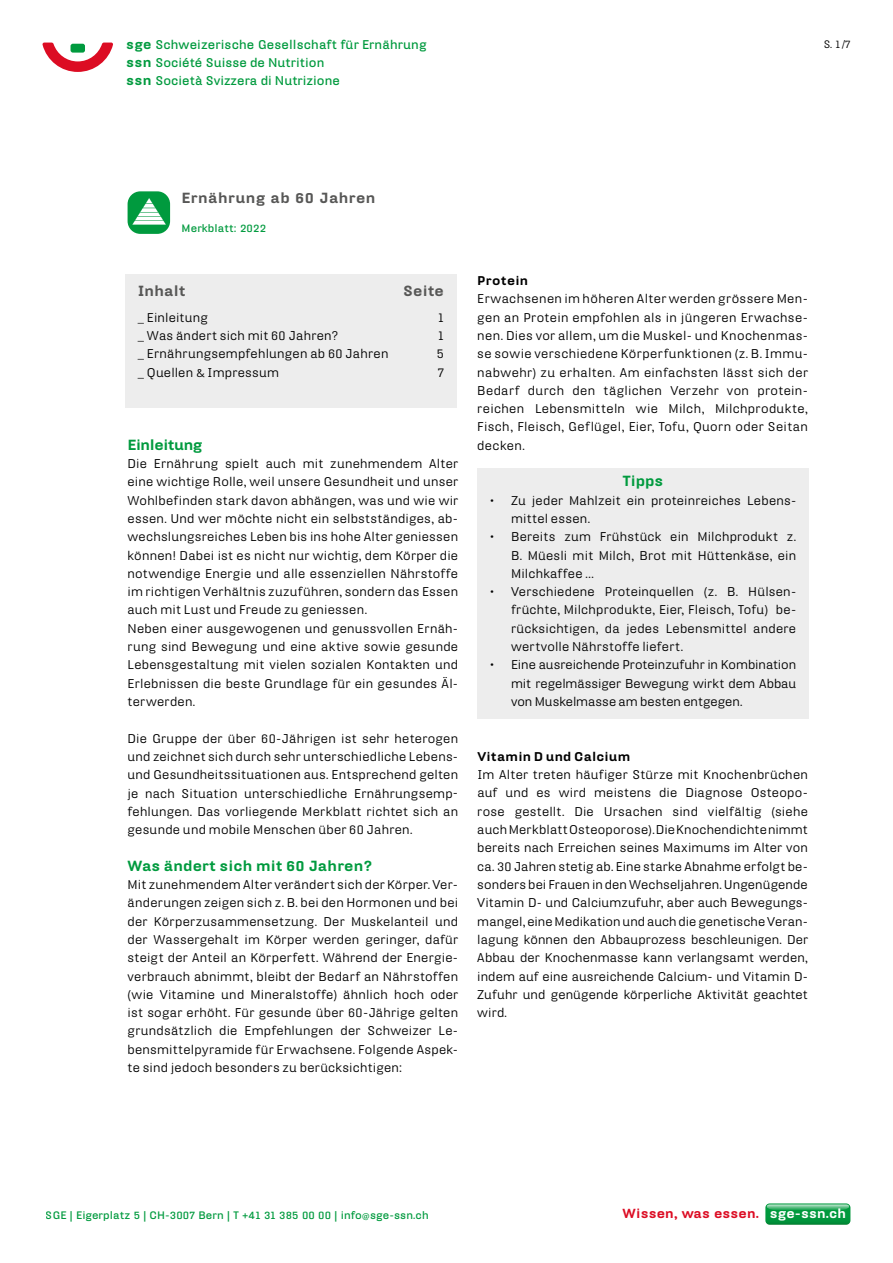
<style>
.page{position:relative;width:893px;height:1263px;background:#fff}
.page>*{position:absolute;margin:0;border:0;box-sizing:border-box;transform-origin:0 0}
.t1{font:900 14.25px "Hydra Text OT";color:#009a3e}
.t2{font:900 14.25px "Hydra Text OT";letter-spacing:.03em;color:#575756}
.t3{font:900 14.25px "Hydra Text OT";letter-spacing:-.03em;color:#009a3e}
.t4{font:900 12.75px "Hydra Text";letter-spacing:.01em;color:#dc0c23}
.t5{font:12.3px/18.3px "Hydra Text";letter-spacing:.02em;color:#000;text-align:justify}
.t6{font:700 12.3px/18px "Hydra Text";letter-spacing:.005em;color:#009a3e}
.t7{font:900 12.3px "Hydra Text OT";letter-spacing:.025em;color:#000}
.t8{font:700 10.5px "Hydra Text OT";letter-spacing:.01em;color:#009a3e}
.t9{font:10.5px "Hydra Text";color:#000}
.s1{font-weight:900;font-size:13.05px}
.s2{font-family:"Hydra Text OT"}
.s3{font-family:"Hydra Text";font-weight:400}
.s4{color:#fff}
</style>
<div class="page">
<svg style="left:43px;top:43px;width:70px;height:29px"></svg>
<svg style="left:765px;top:1203px;width:85px;height:22px;background:#24a456"></svg>
<div style="left:477px;top:468px;width:332px;height:251px;background:#ededed"></div>
<div style="left:128px;top:191px;width:42px;height:43px;background:#009a3e;border-radius:13px"></div>
<svg style="left:132px;top:198px;width:34px;height:27px"></svg>
<div style="left:125px;top:274px;width:332px;height:134px;background:#ededed"></div>
<p class="t6" style="left:126px;top:35px;width:302px"><span class="s1">sge</span> Schweizerische Gesellschaft für Ernährung <span class="s1">ssn</span> Société Suisse de Nutrition<br><span class="s1">ssn</span> Società Svizzera di Nutrizione</p>
<p class="t9" style="left:823px;top:38px;width:28px">S. <span class="s2">1</span> /<span class="s2">7</span></p>
<p class="t2" style="left:182px;top:188px;width:196px">Ernährung ab 60 Jahren</p>
<p class="t8" style="left:182px;top:222px;width:86px">Merkblatt: 2022</p>
<p class="t2" style="left:138px;top:281px;width:49px">Inhalt</p>
<p class="t2" style="left:403px;top:281px;width:42px">Seite</p>
<p class="t5" style="left:138px;top:308px;width:72px">_ Einleitung</p>
<p class="t5" style="left:438px;top:308px;width:7px">1</p>
<p class="t5" style="left:138px;top:326px;width:202px">_ Was ändert sich mit 60 Jahren?</p>
<p class="t5" style="left:438px;top:326px;width:7px">1</p>
<p class="t5" style="left:138px;top:344px;width:252px">_ Ernährungsempfehlungen ab 60 Jahren</p>
<p class="t5" style="left:437px;top:344px;width:9px">5</p>
<p class="t5" style="left:138px;top:363px;width:143px">_ Quellen &amp; Impressum</p>
<p class="t5" style="left:438px;top:363px;width:8px">7</p>
<p class="t3" style="left:128px;top:435px;width:76px">Einleitung</p>
<p class="t5" style="left:128px;top:454px;width:332px;text-align:left">Die Ernährung spielt auch mit zunehmendem Alter eine wichtige Rolle, weil unsere Gesundheit und unser Wohlbefinden stark davon abhängen, was und wie wir essen. Und wer möchte nicht ein selbstständiges, ab&shy;wechslungsreiches Leben bis ins hohe Alter geniessen können! Dabei ist es nicht nur wichtig, dem Körper die notwendige Energie und alle essenziellen Nährstoffe im richtigen Verhältnis zuzuführen, sondern das Essen auch mit Lust und Freude zu geniessen.<br>Neben einer ausgewogenen und genussvollen Ernäh&shy;rung sind Bewegung und eine aktive sowie gesunde Lebensgestaltung mit vielen sozialen Kontakten und Erlebnissen die beste Grundlage für ein gesundes Äl&shy;terwerden.</p>
<p class="t5" style="left:128px;top:729px;width:332px">Die Gruppe der über 60-Jährigen ist sehr heterogen und zeichnet sich durch sehr unterschiedliche Lebens&shy;und Gesundheitssituationen aus. Entsprechend gelten je nach Situation unterschiedliche Ernährungsemp&shy;fehlungen. Das vorliegende Merkblatt richtet sich an gesunde und mobile Menschen über 60 Jahren.</p>
<p class="t1" style="left:128px;top:856px;width:247px">Was ändert sich mit 60 Jahren?</p>
<p class="t5" style="left:128px;top:875px;width:332px">Mit zunehmendem Alter verändert sich der Körper. Ver&shy;änderungen zeigen sich z. B. bei den Hormonen und bei der Körperzusammensetzung. Der Muskelanteil und der Wassergehalt im Körper werden geringer, dafür steigt der Anteil an Körperfett. Während der Energie&shy;verbrauch abnimmt, bleibt der Bedarf an Nährstoffen (wie Vitamine und Mineralstoffe) ähnlich hoch oder ist sogar erhöht. Für gesunde über 60-Jährige gelten grundsätzlich die Empfehlungen der Schweizer Le&shy;bensmittelpyramide für Erwachsene. Folgende Aspek&shy;te sind jedoch besonders zu berücksichtigen:</p>
<p class="t7" style="left:477px;top:273px;width:52px">Protein</p>
<p class="t5" style="left:477px;top:289px;width:332px">Erwachsenen im höheren Alter werden grössere Men&shy;gen an Protein empfohlen als in jüngeren Erwachse&shy;nen. Dies vor allem, um die Muskel- und Knochenmas&shy;se sowie verschiedene Körperfunktionen (z. B. Immu&shy;nabwehr) zu erhalten. Am einfachsten lässt sich der Bedarf durch den täglichen Verzehr von protein&shy;reichen Lebensmitteln wie Milch, Milchprodukte, Fisch, Fleisch, Geflügel, Eier, Tofu, Quorn oder Seitan decken.</p>
<p class="t1" style="left:623px;top:472px;width:42px">Tipps</p>
<p class="t5" style="left:511px;top:491px;width:287px;text-indent:-21px">• Zu jeder Mahlzeit ein proteinreiches Lebens&shy;mittel essen.</p>
<p class="t5" style="left:511px;top:527px;width:287px;text-indent:-21px">• Bereits zum Frühstück ein Milchprodukt z.<br>B. Müesli mit Milch, Brot mit Hüttenkäse, ein Milchkaffee ...</p>
<p class="t5" style="left:511px;top:582px;width:287px;text-indent:-21px">• Verschiedene Proteinquellen (z. B. Hülsen&shy;früchte, Milchprodukte, Eier, Fleisch, Tofu) be&shy;rücksichtigen, da jedes Lebensmittel andere wertvolle Nährstoffe liefert.</p>
<p class="t5" style="left:511px;top:655px;width:287px;text-indent:-21px">• Eine ausreichende Proteinzufuhr in Kombination mit regelmässiger Bewegung wirkt dem Abbau von Muskelmasse am besten entgegen.</p>
<p class="t7" style="left:477px;top:748px;width:155px">Vitamin D und Calcium</p>
<p class="t5" style="left:477px;top:765px;width:332px">Im Alter treten häufiger Stürze mit Knochenbrüchen auf und es wird meistens die Diagnose Osteopo&shy;rose gestellt. Die Ursachen sind vielfältig (siehe auch Merkblatt Osteoporose). Die Knochendichte nimmt bereits nach Erreichen seines Maximums im Alter von ca. 30 Jahren stetig ab. Eine starke Abnahme erfolgt be&shy;sonders bei Frauen in den Wechseljahren. Ungenügende Vitamin D- und Calciumzufuhr, aber auch Bewegungs&shy;mangel, eine Medikation und auch die genetische Veran&shy;lagung können den Abbauprozess beschleunigen. Der Abbau der Knochenmasse kann verlangsamt werden, indem auf eine ausreichende Calcium- und Vitamin D-Zufuhr und genügende körperliche Aktivität geachtet wird.</p>
<p class="t8" style="left:46px;top:1209px;width:385px">SGE | Eigerplatz 5 | CH-3007 Bern | T +41 31 385 00 00 | info<span class="s3">@</span>sge-ssn.ch</p>
<p class="t4" style="left:623px;top:1205px;width:225px">Wissen, was essen. <span class="s4">sge-ssn.ch</span></p>
</div>
